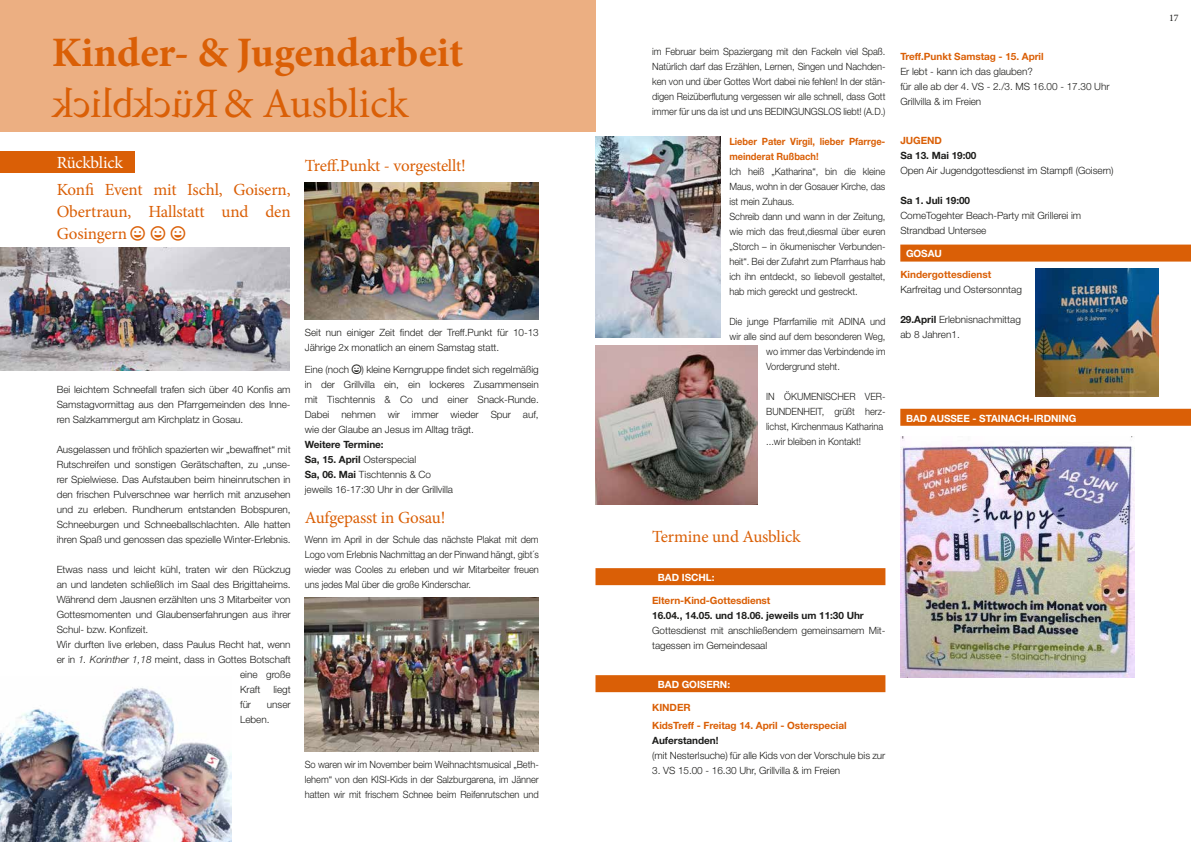
<style>
.page{position:relative;width:1191px;height:842px;background:#fff}
.page>*{position:absolute;margin:0;border:0;box-sizing:border-box;transform-origin:0 0}
.t1{font:700 41.9px "Minion Pro";color:#da5f06}
.t2{font:41.9px "Minion Pro";letter-spacing:-.005em;color:#da5f06}
.t3{font:17px/22px "Minion Pro";letter-spacing:-.01em;color:#da5f06;text-align:justify}
.t4{font:17px "Minion Pro";letter-spacing:-.015em;color:#fff}
.t5{font:300 10px/15px "Helvetica Neue LT Std";letter-spacing:-.005em;color:#1d1d1b}
.t6{font:300 10px/15px "Helvetica Neue LT Std";letter-spacing:-.005em;color:#1d1d1b;text-align:justify;scale:.93 1}
.t7{font:700 10px/17.8px "Helvetica Neue LT Std";letter-spacing:-.005em;color:#da5f06}
.t8{font:700 10px "Helvetica Neue LT Std";letter-spacing:-.005em;color:#1d1d1b}
.t9{font:700 10px "Helvetica Neue LT Std";letter-spacing:-.005em;color:#fff}
.t10{font:700 10px/15px "Helvetica Neue LT Std";letter-spacing:-.005em;color:#da5f06;scale:.93 1}
.t11{font:10px "Minion Pro";color:#1d1d1b}
.s1{font-style:italic}
.s2{font-weight:700}
</style>
<div class="page">
<div style="left:0;top:151px;width:135px;height:22px;background:#da5f06"></div>
<div style="left:595px;top:568px;width:290px;height:17px;background:#da5f06"></div>
<div style="left:595px;top:675px;width:290px;height:17px;background:#da5f06"></div>
<div style="left:900px;top:245px;width:291px;height:17px;background:#da5f06"></div>
<div style="left:900px;top:409px;width:291px;height:17px;background:#da5f06"></div>
<img style="left:900px;top:437px;width:234px;height:240px">
<div style="left:0;top:0;width:595px;height:132px;background:#ecaf82"></div>
<img style="left:595px;top:136px;width:126px;height:202px">
<img style="left:305px;top:182px;width:234px;height:138px">
<img style="left:305px;top:597px;width:234px;height:154px">
<img style="left:0;top:247px;width:290px;height:123px">
<img style="left:0;top:687px;width:232px;height:155px">
<img style="left:1035px;top:268px;width:123px;height:129px">
<img style="left:595px;top:345px;width:163px;height:159px">
<h1 class="t1" style="left:52px;top:24px;width:413px">Kinder- &amp; Jugendarbeit</h1>
<h1 class="t2" style="left:223px;top:75px;width:187px">&amp; Ausblick</h1>
<h2 class="t4" style="left:57px;top:151px;width:68px">Rückblick</h2>
<h2 class="t3" style="left:57px;top:178px;width:235px">Konfi Event mit Ischl, Goisern, Obertraun, Hallstatt und den Gosingern ■ ■ ■</h2>
<h2 class="t3" style="left:305px;top:154px;width:162px">Treff.Punkt - vorgestellt!</h2>
<p class="t5" style="left:57px;top:382px;width:235px;text-align:justify">Bei leichtem Schneefall trafen sich über 40 Konfis am Samstagvormittag aus den Pfarrgemeinden des Inne&shy;ren Salzkammergut am Kirchplatz in Gosau.</p>
<p class="t5" style="left:57px;top:442px;width:235px;text-align:justify">Ausgelassen und fröhlich spazierten wir „bewaffnet“ mit Rutschreifen und sonstigen Gerätschaften, zu „unse&shy;rer Spielwiese. Das Aufstauben beim hineinrutschen in den frischen Pulverschnee war herrlich mit anzusehen und zu erleben. Rundherum entstanden Bobspuren, Schneeburgen und Schneeballschlachten. Alle hatten ihren Spaß und genossen das spezielle Winter-Erlebnis.</p>
<p class="t5" style="left:57px;top:562px;width:235px">Etwas nass und leicht kühl, traten wir den Rückzug</p>
<p class="t5" style="left:57px;top:577px;width:235px">an und landeten schließlich im Saal des Brigittaheims.</p>
<p class="t5" style="left:57px;top:592px;width:235px">Während dem Jausnen erzählten uns 3 Mitarbeiter von</p>
<p class="t5" style="left:57px;top:607px;width:235px">Gottesmomenten und Glaubenserfahrungen aus ihrer</p>
<p class="t5" style="left:57px;top:622px;width:93px">Schul- bzw. Konfizeit.</p>
<p class="t5" style="left:57px;top:637px;width:235px">Wir durften live erleben, dass Paulus Recht hat, wenn</p>
<p class="t5" style="left:57px;top:652px;width:235px">er in <span class="s1">1. Korinther 1,18</span> meint, dass in Gottes Botschaft</p>
<p class="t5" style="left:240px;top:667px;width:52px">eine große</p>
<p class="t5" style="left:240px;top:682px;width:22px">Kraft</p>
<p class="t5" style="left:273px;top:682px;width:19px">liegt</p>
<p class="t5" style="left:240px;top:697px;width:13px">für</p>
<p class="t5" style="left:240px;top:697px;width:52px;text-indent:27px">unser<br>Leben.</p>
<p class="t5" style="left:305px;top:325px;width:235px">Seit nun einiger Zeit findet der Treff.Punkt für 10-13<br>Jährige 2x monatlich an einem Samstag statt.</p>
<p class="t5" style="left:305px;top:362px;width:235px;text-align:justify">Eine (noch ■) kleine Kerngruppe findet sich regelmäßig in der Grillvilla ein, ein lockeres Zusammensein mit Tischtennis &amp; Co und einer Snack-Runde.<br>Dabei nehmen wir immer wieder Spur auf, wie der Glaube an Jesus im Alltag trägt.</p>
<p class="t5" style="left:305px;top:437px;width:150px"><span class="s2">Weitere Termine:<br>Sa, 15. April</span> Osterspecial<br><span class="s2">Sa, 06. Mai</span> Tischtennis &amp; Co jeweils 16-17:30 Uhr in der Grillvilla</p>
<h2 class="t3" style="left:305px;top:507px;width:142px">Aufgepasst in Gosau!</h2>
<p class="t6" style="left:305px;top:531px;width:253px">Wenn im April in der Schule das nächste Plakat mit dem Logo vom Erlebnis Nachmittag an der Pinwand hängt, gibt´s wieder was Cooles zu erleben und wir Mitarbeiter freuen uns jedes Mal über die große Kinderschar.</p>
<p class="t6" style="left:305px;top:756px;width:253px">So waren wir im November beim Weihnachtsmusical „Beth&shy;lehem“ von den KISI-Kids in der Salzburgarena, im Jänner hatten wir mit frischem Schnee beim Reifenrutschen und</p>
<p class="t6" style="left:652px;top:44px;width:252px">im Februar beim Spaziergang mit den Fackeln viel Spaß.<br>Natürlich darf das Erzählen, Lernen, Singen und Nachden&shy;ken von und über Gottes Wort dabei nie fehlen! In der stän&shy;digen Reizüberflutung vergessen wir alle schnell, dass Gott immer für uns da ist und uns BEDINGUNGSLOS liebt! (A.D.)</p>
<p class="t10" style="left:729px;top:134px;width:169px">Lieber Pater Virgil, lieber Pfarrge&shy;meinderat Rußbach!</p>
<p class="t6" style="left:729px;top:164px;width:169px;text-align:left">Ich heiß „Katharina“, bin die kleine Maus, wohn in der Gosauer Kirche, das ist mein Zuhaus.<br>Schreib dann und wann in der Zeitung, wie mich das freut,diesmal über euren „Storch – in ökumenischer Verbunden&shy;heit“. Bei der Zufahrt zum Pfarrhaus hab ich ihn entdeckt, so liebevoll gestaltet, hab mich gereckt und gestreckt.</p>
<p class="t6" style="left:729px;top:314px;width:169px">Die junge Pfarrfamilie mit ADINA und</p>
<p class="t6" style="left:729px;top:329px;width:169px">wir alle sind auf dem besonderen Weg,</p>
<p class="t6" style="left:766px;top:344px;width:130px">wo immer das Verbindende im</p>
<p class="t6" style="left:766px;top:359px;width:81px">Vordergrund steht.</p>
<p class="t6" style="left:766px;top:389px;width:130px;text-align:left">IN ÖKUMENISCHER VER-<br>BUNDENHEIT, grüßt herz&shy;lichst, Kirchenmaus Katharina ...wir bleiben in Kontakt!</p>
<p class="t7" style="left:900px;top:48px;width:145px">Treff.Punkt Samstag - 15. April</p>
<p class="t5" style="left:900px;top:64px;width:211px">Er lebt - kann ich das glauben?<br>für alle ab der 4. VS - 2./3. MS 16.00 - 17.30 Uhr<br>Grillvilla &amp; im Freien</p>
<p class="t7" style="left:900px;top:131px;width:43px">JUGEND</p>
<p class="t8" style="left:900px;top:149px;width:78px">Sa 13. Mai 19:00</p>
<p class="t5" style="left:900px;top:163px;width:215px">Open Air Jugendgottesdienst im Stampfl (Goisern)</p>
<p class="t8" style="left:900px;top:194px;width:71px">Sa 1. Juli 19:00</p>
<p class="t5" style="left:900px;top:208px;width:182px">ComeTogehter Beach-Party mit Grillerei im<br>Strandbad Untersee</p>
<p class="t9" style="left:906px;top:248px;width:37px">GOSAU</p>
<p class="t7" style="left:900px;top:265px;width:93px">Kindergottesdienst</p>
<p class="t5" style="left:900px;top:282px;width:123px">Karfreitag und Ostersonntag</p>
<p class="t5" style="left:900px;top:312px;width:122px"><span class="s2">29.April</span> Erlebnisnachmittag ab 8 Jahren1.</p>
<p class="t9" style="left:906px;top:412px;width:172px">BAD AUSSEE - STAINACH-IRDNING</p>
<h2 class="t3" style="left:652px;top:526px;width:150px">Termine und Ausblick</h2>
<p class="t9" style="left:658px;top:571px;width:58px">BAD ISCHL:</p>
<p class="t7" style="left:652px;top:592px;width:120px">Eltern-Kind-Gottesdienst</p>
<p class="t8" style="left:652px;top:610px;width:213px">16.04., 14.05. und 18.06. jeweils um 11:30 Uhr</p>
<p class="t5" style="left:652px;top:623px;width:235px">Gottesdienst mit anschließendem gemeinsamem Mit&shy;tagessen im Gemeindesaal</p>
<p class="t9" style="left:658px;top:678px;width:74px">BAD GOISERN:</p>
<p class="t7" style="left:652px;top:699px;width:196px">KINDER<br>KidsTreff - Freitag 14. April - Osterspecial</p>
<p class="t8" style="left:652px;top:734px;width:68px">Auferstanden!</p>
<p class="t5" style="left:652px;top:748px;width:235px">(mit Nesterlsuche) für alle Kids von der Vorschule bis zur</p>
<p class="t5" style="left:652px;top:763px;width:189px">3. VS 15.00 - 16.30 Uhr, Grillvilla &amp; im Freien</p>
<p class="t11" style="left:1169px;top:12px;width:11px">17</p>
</div>
